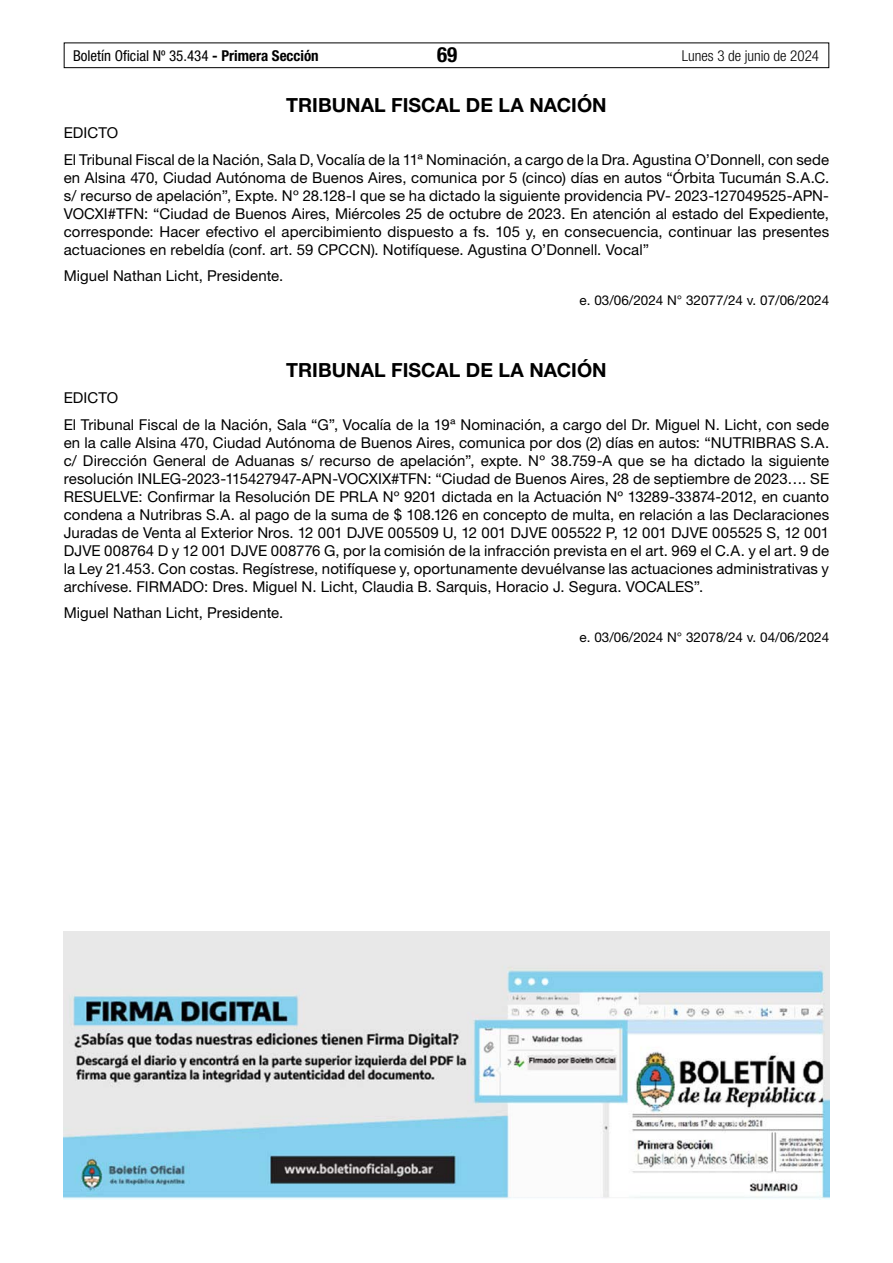
<style>
.page{position:relative;width:893px;height:1263px;background:#fff}
.page>*{position:absolute;margin:0;border:0;box-sizing:border-box;transform-origin:0 0}
.t1{font:700 condensed 21px "Helvetica Neue LT Std";color:#000}
.t2{font:700 19.5px "Helvetica Neue LT Std";letter-spacing:.005em;color:#000}
.t3{font:15px/18px "Helvetica Neue LT Std";letter-spacing:.005em;color:#000}
.t4{font:condensed 15px "Helvetica Neue LT Std";color:#000}
.t5{font:300 condensed 15px "Helvetica Neue LT Std";color:#000}
.t6{font:13.5px "Helvetica Neue LT Std";color:#000}
.s1{font-weight:700}
</style>
<div class="page">
<div style="left:64px;top:43px;width:765px;height:25px;border:1px solid #000"></div>
<img style="left:64px;top:931px;width:765px;height:268px">
<p class="t4" style="left:73px;top:47px;width:247px">Boletín Oficial Nº 35.434 <span class="s1">- Primera Sección</span></p>
<h1 class="t1" style="left:437px;top:42px;width:22px">69</h1>
<p class="t5" style="left:682px;top:47px;width:139px">Lunes 3 de junio de 2024</p>
<h2 class="t2" style="left:286px;top:93px;width:322px">TRIBUNAL FISCAL DE LA NACIÓN</h2>
<p class="t3" style="left:64px;top:119px;width:767px;line-height:26.5px">EDICTO<br>El Tribunal Fiscal de la Nación, Sala D, Vocalía de la 11ª Nominación, a cargo de la Dra. Agustina O’Donnell, con sede</p>
<p class="t3" style="left:64px;top:168px;width:767px;text-align:justify">en Alsina 470, Ciudad Autónoma de Buenos Aires, comunica por 5 (cinco) días en autos “Órbita Tucumán S.A.C. s/ recurso de apelación”, Expte. Nº 28.128-I que se ha dictado la siguiente providencia PV- 2023-127049525-APN-VOCXI#TFN: “Ciudad de Buenos Aires, Miércoles 25 de octubre de 2023. En atención al estado del Expediente, corresponde: Hacer efectivo el apercibimiento dispuesto a fs. 105 y, en consecuencia, continuar las presentes actuaciones en rebeldía (conf. art. 59 CPCCN). Notifíquese. Agustina O’Donnell. Vocal”</p>
<p class="t3" style="left:64px;top:267px;width:221px">Miguel Nathan Licht, Presidente.</p>
<p class="t6" style="left:580px;top:292px;width:251px">e. 03/06/2024 N° 32077/24 v. 07/06/2024</p>
<h2 class="t2" style="left:286px;top:358px;width:322px">TRIBUNAL FISCAL DE LA NACIÓN</h2>
<p class="t3" style="left:64px;top:384px;width:767px;line-height:26.5px">EDICTO<br>El Tribunal Fiscal de la Nación, Sala “G”, Vocalía de la 19ª Nominación, a cargo del Dr. Miguel N. Licht, con sede</p>
<p class="t3" style="left:64px;top:433px;width:767px;text-align:justify">en la calle Alsina 470, Ciudad Autónoma de Buenos Aires, comunica por dos (2) días en autos: “NUTRIBRAS S.A. c/ Dirección General de Aduanas s/ recurso de apelación”, expte. Nº 38.759-A que se ha dictado la siguiente resolución INLEG-2023-115427947-APN-VOCXIX#TFN: “Ciudad de Buenos Aires, 28 de septiembre de 2023…. SE RESUELVE: Confirmar la Resolución DE PRLA Nº 9201 dictada en la Actuación Nº 13289-33874-2012, en cuanto condena a Nutribras S.A. al pago de la suma de $ 108.126 en concepto de multa, en relación a las Declaraciones Juradas de Venta al Exterior Nros. 12 001 DJVE 005509 U, 12 001 DJVE 005522 P, 12 001 DJVE 005525 S, 12 001<br>DJVE 008764 D y 12 001 DJVE 008776 G, por la comisión de la infracción prevista en el art. 969 el C.A. y el art. 9 de la Ley 21.453. Con costas. Regístrese, notifíquese y, oportunamente devuélvanse las actuaciones administrativas y archívese. FIRMADO: Dres. Miguel N. Licht, Claudia B. Sarquis, Horacio J. Segura. VOCALES”.</p>
<p class="t3" style="left:64px;top:604px;width:221px">Miguel Nathan Licht, Presidente.</p>
<p class="t6" style="left:580px;top:629px;width:251px">e. 03/06/2024 N° 32078/24 v. 04/06/2024</p>
</div>
